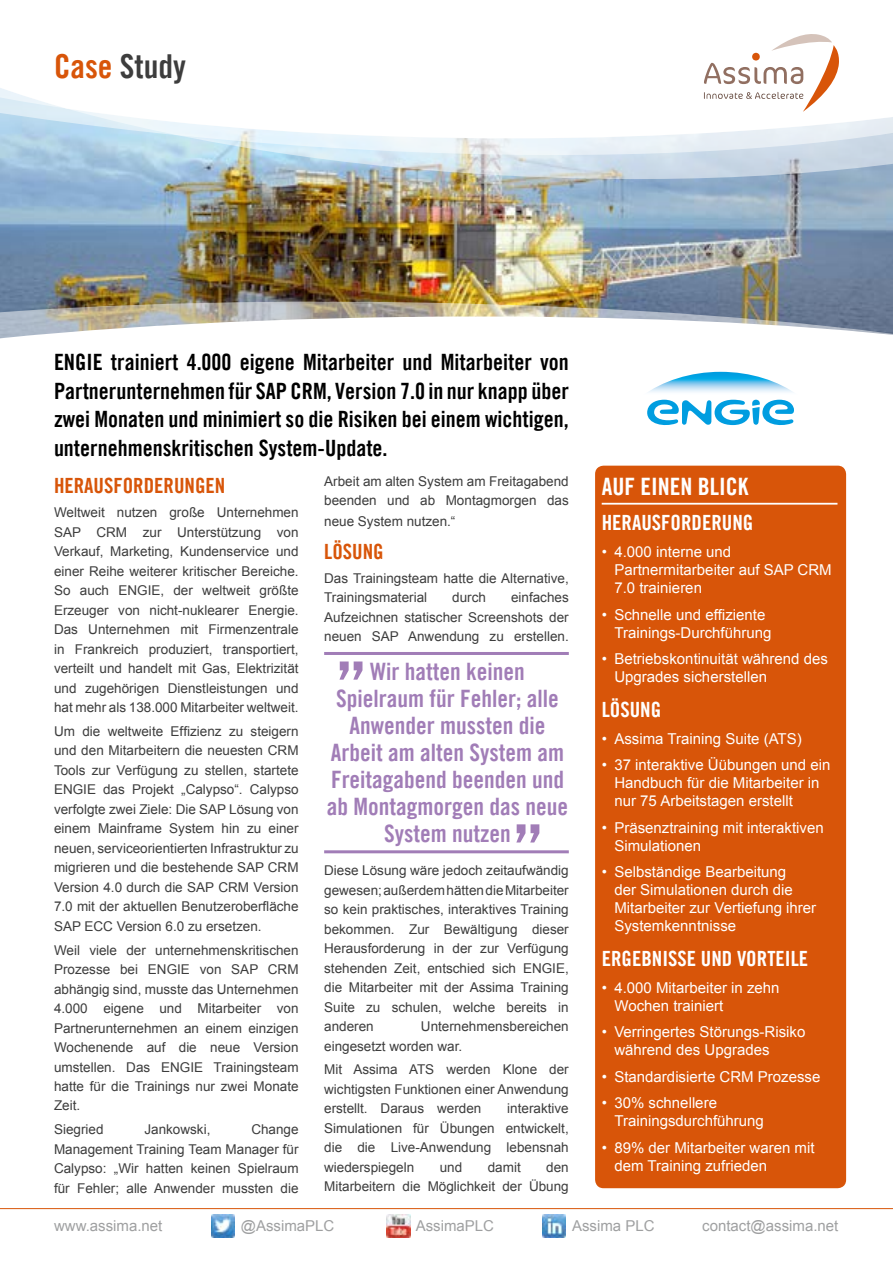
<style>
.page{position:relative;width:893px;height:1263px;background:#fff}
.page>*{position:absolute;margin:0;border:0;box-sizing:border-box;transform-origin:0 0}
.t1{font:75px "Trade Gothic LT Com Bd Cn 20";color:#a17db7}
.t2{font:33px "Trade Gothic LT Com Bd Cn 20";color:#3d3d3d}
.t3{font:24px/27px "Trade Gothic LT Com Bd Cn 20";color:#a17db7;text-align:center}
.t4{font:24px "Trade Gothic LT Com Bd Cn 20";color:#fff}
.t5{font:22.5px/28.5px "Trade Gothic LT Com Bd Cn 20";color:#000;text-align:justify}
.t6{font:21px "Trade Gothic LT Com Bd Cn 20";color:#fff}
.t7{font:21px "Trade Gothic LT Com Bd Cn 20";color:#d85509}
.t8{font:15px/18px "Arial";color:#fff}
.t9{font:15px "Arial";color:#9fa0a1}
.t10{font:13.5px/19.5px "Arial";color:#3d3d3d;text-align:justify}
.s1{color:#d85509}
</style>
<div class="page">
<img style="left:0;top:197px;width:893px;height:98px">
<img style="left:0;top:295px;width:893px;height:17px">
<svg style="left:0;top:312px;width:893px;height:201px"></svg>
<img style="left:0;top:182px;width:893px;height:15px">
<svg style="left:0;top:88px;width:893px;height:94px"></svg>
<div style="left:595px;top:466px;width:251px;height:722px;background:#d85509;border-radius:9px"></div>
<hr style="left:0;top:1208px;width:893px;height:1px;background:#d85509">
<hr style="left:602px;top:503px;width:235px;height:2px;background:#fff">
<hr style="left:324px;top:652px;width:245px;height:3px;background:#a17db7">
<hr style="left:324px;top:850px;width:245px;height:3px;background:#a17db7">
<svg style="left:704px;top:34px;width:135px;height:78px"></svg>
<img style="left:387px;top:1214px;width:23px;height:23px">
<img style="left:211px;top:1214px;width:24px;height:23px">
<img style="left:542px;top:1214px;width:24px;height:23px">
<img style="left:642px;top:372px;width:157px;height:24px">
<svg style="left:647px;top:400px;width:147px;height:28px"></svg>
<h2 class="t2" style="left:54px;top:46px;width:133px"><span class="s1">Case</span> Study</h2>
<h3 class="t5" style="left:54px;top:348px;width:516px">ENGIE trainiert 4.000 eigene Mitarbeiter und Mitarbeiter von Partnerunternehmen für SAP CRM, Version 7.0 in nur knapp über zwei Monaten und minimiert so die Risiken bei einem wichtigen, unternehmenskritischen System-Update.</h3>
<h3 class="t7" style="left:54px;top:473px;width:173px">HERAUSFORDERUNGEN</h3>
<p class="t10" style="left:54px;top:503px;width:246px">Weltweit nutzen große Unternehmen SAP CRM zur Unterstützung von Verkauf, Marketing, Kundenservice und einer Reihe weiterer kritischer Bereiche.<br>So auch ENGIE, der weltweit größte Erzeuger von nicht-nuklearer Energie.<br>Das Unternehmen mit Firmenzentrale in Frankreich produziert, transportiert, verteilt und handelt mit Gas, Elektrizität und zugehörigen Dienstleistungen und hat mehr als 138.000 Mitarbeiter weltweit.</p>
<p class="t10" style="left:54px;top:721px;width:246px">Um die weltweite Effizienz zu steigern und den Mitarbeitern die neuesten CRM Tools zur Verfügung zu stellen, startete ENGIE das Projekt „Calypso“. Calypso verfolgte zwei Ziele: Die SAP Lösung von einem Mainframe System hin zu einer neuen, serviceorientierten Infrastruktur zu migrieren und die bestehende SAP CRM Version 4.0 durch die SAP CRM Version 7.0 mit der aktuellen Benutzeroberfläche SAP ECC Version 6.0 zu ersetzen.</p>
<p class="t10" style="left:54px;top:940px;width:246px">Weil viele der unternehmenskritischen Prozesse bei ENGIE von SAP CRM abhängig sind, musste das Unternehmen 4.000 eigene und Mitarbeiter von Partnerunternehmen an einem einzigen Wochenende auf die neue Version umstellen. Das ENGIE Trainingsteam hatte für die Trainings nur zwei Monate Zeit.</p>
<p class="t10" style="left:54px;top:1120px;width:51px">Siegried</p>
<p class="t10" style="left:144px;top:1120px;width:68px">Jankowski,</p>
<p class="t10" style="left:54px;top:1120px;width:246px;text-indent:197px">Change Management Training Team Manager für Calypso: „Wir hatten keinen Spielraum für Fehler; alle Anwender mussten die</p>
<p class="t10" style="left:324px;top:471px;width:246px">Arbeit am alten System am Freitagabend beenden und ab Montagmorgen das</p>
<p class="t10" style="left:324px;top:512px;width:133px">neue System nutzen.“</p>
<h3 class="t7" style="left:324px;top:539px;width:61px">LÖSUNG</h3>
<p class="t10" style="left:324px;top:568px;width:246px">Das Trainingsteam hatte die Alternative,<br>Trainingsmaterial</p>
<p class="t10" style="left:324px;top:588px;width:246px;text-indent:187px">einfaches Aufzeichnen statischer Screenshots der neuen SAP Anwendung zu erstellen.</p>
<p class="t10" style="left:452px;top:588px;width:35px">durch</p>
<h1 class="t1" style="left:368px;top:697px;width:35px;rotate:-180deg">“</h1>
<h3 class="t3" style="left:327px;top:657px;width:243px">Wir hatten keinen<br>Spielraum für Fehler; alle<br>Anwender mussten die<br>Arbeit am alten System am<br>Freitagabend beenden und ab Montagmorgen das neue<br>System nutzen</h3>
<h1 class="t1" style="left:511px;top:806px;width:35px">”</h1>
<p class="t10" style="left:324px;top:861px;width:246px">Diese Lösung wäre jedoch zeitaufwändig gewesen; außerdem hätten die Mitarbeiter so kein praktisches, interaktives Training bekommen. Zur Bewältigung dieser Herausforderung in der zur Verfügung stehenden Zeit, entschied sich ENGIE, die Mitarbeiter mit der Assima Training Suite zu schulen, welche bereits in anderen</p>
<p class="t10" style="left:324px;top:1017px;width:246px;text-indent:97px">Unternehmensbereichen eingesetzt worden war.</p>
<p class="t10" style="left:324px;top:1060px;width:246px">Mit Assima ATS werden Klone der wichtigsten Funktionen einer Anwendung erstellt. Daraus werden</p>
<p class="t10" style="left:324px;top:1099px;width:246px;text-indent:183px">interaktive Simulationen für Übungen entwickelt, die die Live-Anwendung lebensnah wiederspiegeln</p>
<p class="t10" style="left:324px;top:1157px;width:246px;text-align:right">den<br>Mitarbeitern die Möglichkeit der Übung</p>
<p class="t10" style="left:440px;top:1157px;width:24px">und</p>
<p class="t10" style="left:488px;top:1157px;width:35px">damit</p>
<h3 class="t4" style="left:602px;top:472px;width:148px">AUF EINEN BLICK</h3>
<h3 class="t6" style="left:602px;top:510px;width:153px">HERAUSFORDERUNG</h3>
<p class="t8" style="left:614px;top:543px;width:219px;text-indent:-13px">• 4.000 interne und<br>Partnermitarbeiter auf SAP CRM<br>7.0 trainieren</p>
<p class="t8" style="left:614px;top:605px;width:158px;text-indent:-13px">• Schnelle und effiziente<br>Trainings-Durchführung</p>
<p class="t8" style="left:614px;top:650px;width:215px;text-indent:-13px">• Betriebskontinuität während des<br>Upgrades sicherstellen</p>
<h3 class="t6" style="left:602px;top:697px;width:61px">LÖSUNG</h3>
<p class="t8" style="left:602px;top:729px;width:202px">• Assima Training Suite (ATS)</p>
<p class="t8" style="left:614px;top:756px;width:217px;text-indent:-13px">• 37 interaktive Üübungen und ein<br>Handbuch für die Mitarbeiter in nur 75 Arbeitstagen erstellt</p>
<p class="t8" style="left:614px;top:818px;width:211px;text-indent:-13px">• Präsenztraining mit interaktiven<br>Simulationen</p>
<p class="t8" style="left:614px;top:863px;width:203px;text-indent:-13px">• Selbständige Bearbeitung<br>der Simulationen durch die<br>Mitarbeiter zur Vertiefung ihrer<br>Systemkenntnisse</p>
<h3 class="t6" style="left:602px;top:946px;width:208px">ERGEBNISSE UND VORTEILE</h3>
<p class="t8" style="left:614px;top:978px;width:167px;text-indent:-13px">• 4.000 Mitarbeiter in zehn<br>Wochen trainiert</p>
<p class="t8" style="left:614px;top:1023px;width:192px;text-indent:-13px">• Verringertes Störungs-Risiko während des Upgrades</p>
<p class="t8" style="left:602px;top:1067px;width:220px">• Standardisierte CRM Prozesse</p>
<p class="t8" style="left:614px;top:1094px;width:151px;text-indent:-13px">• 30% schnellere<br>Trainingsdurchführung</p>
<p class="t8" style="left:614px;top:1138px;width:202px;text-indent:-13px">• 89% der Mitarbeiter waren mit dem Training zufrieden</p>
<p class="t9" style="left:54px;top:1216px;width:110px">www.assima.net</p>
<p class="t9" style="left:241px;top:1216px;width:95px">@AssimaPLC</p>
<p class="t9" style="left:416px;top:1216px;width:80px">AssimaPLC</p>
<p class="t9" style="left:572px;top:1216px;width:84px">Assima PLC</p>
<p class="t9" style="left:702px;top:1216px;width:138px">contact@assima.net</p>
</div>
